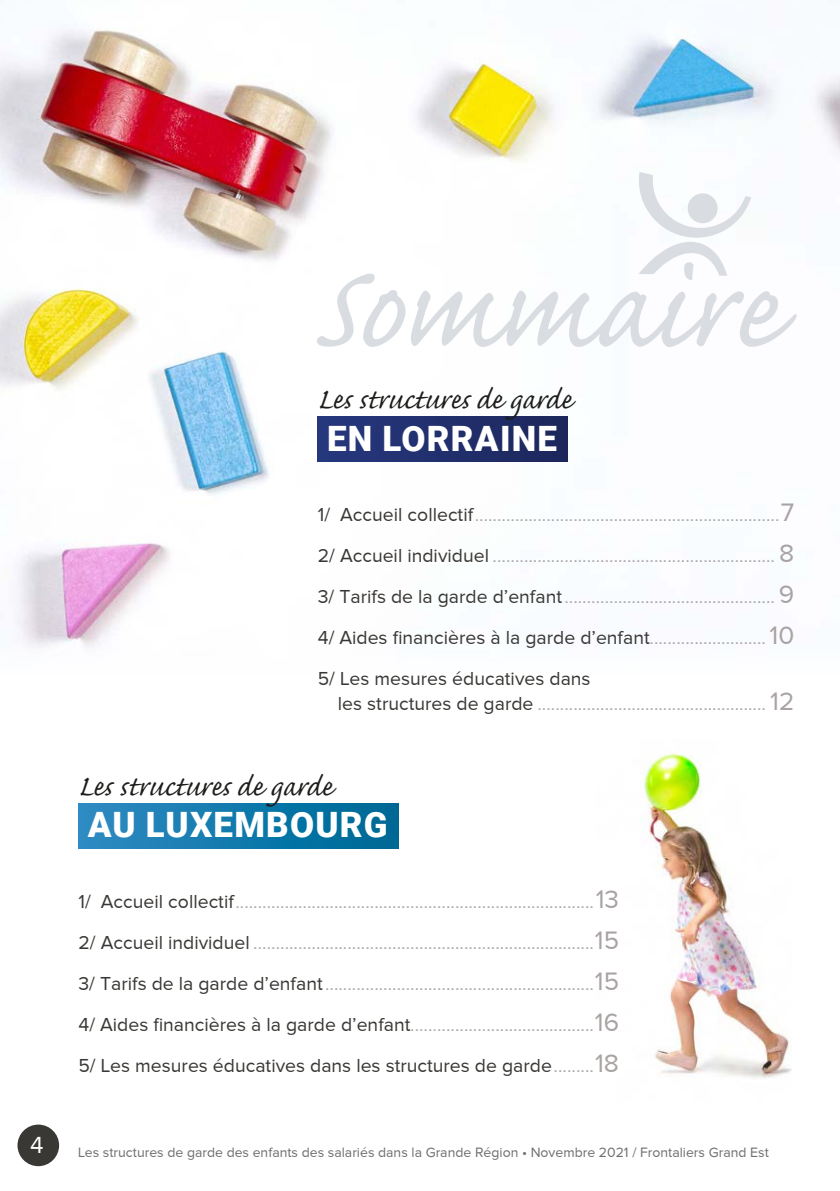
<style>
.page{position:relative;width:840px;height:1191px;background:#fff}
.page>*{position:absolute;margin:0;border:0;box-sizing:border-box;transform-origin:0 0}
.t1{font:152.2px "Caflisch Script Web Pro";color:#d9dde1}
.t2{font:35.6px "Caflisch Script Web Pro";letter-spacing:-.005em;color:#1d1d1b}
.t3{font:900 35px "Roboto";letter-spacing:.035em;color:#fff}
.t4{font:24px "Proxima Nova";color:#fff}
.t5{font:19.4px/41.2px "Proxima Nova";color:#a9a3a2;text-align:justify}
.t6{font:14px "Proxima Nova";color:#706f6f}
.s1{color:#3a3835}
.s2{font-size:26px}
</style>
<div class="page">
<img style="left:640px;top:753px;width:151px;height:325px">
<img style="left:0;top:28px;width:839px;height:620px">
<div style="left:317px;top:417px;width:250px;height:44px;background:linear-gradient(to right,#26387e,#1c275b)"></div>
<div style="left:78px;top:803px;width:320px;height:45px;background:linear-gradient(to right,#2e8bc3,#006895)"></div>
<svg style="left:638px;top:172px;width:112px;height:104px"></svg>
<div style="left:17px;top:1124px;width:42px;height:42px;background:#3a3835;border-radius:50%"></div>
<p class="t4" style="left:30px;top:1132px;width:15px">4</p>
<h1 class="t1" style="left:312px;top:229px;width:468px">Sommaire</h1>
<h2 class="t2" style="left:317px;top:380px;width:255px">Les structures de garde</h2>
<h3 class="t3" style="left:327px;top:414px;width:231px">EN LORRAINE</h3>
<p class="t5" style="left:317px;top:493px;width:478px"><span class="s1">1/ Accueil collectif</span>....................................................................<span class="s2">7<br></span><span class="s1">2/ Accueil individuel</span> ............................................................... <span class="s2">8<br></span><span class="s1">3/ Tarifs de la garde d’enfant</span>............................................... <span class="s2">9<br></span><span class="s1">4/ Aides financières à la garde d’enfant</span>.......................... <span class="s2">10<br></span><span class="s1">5/ Les mesures éducatives dans</span></p>
<p class="t5" style="left:338px;top:682px;width:457px"><span class="s1">les structures de garde</span> ................................................... <span class="s2">12</span></p>
<h2 class="t2" style="left:78px;top:767px;width:255px">Les structures de garde</h2>
<h3 class="t3" style="left:88px;top:800px;width:301px">AU LUXEMBOURG</h3>
<p class="t5" style="left:78px;top:880px;width:542px"><span class="s1">1/ Accueil collectif</span>................................................................................<span class="s2">13<br></span><span class="s1">2/ Accueil individuel</span> ............................................................................<span class="s2">15<br></span><span class="s1">3/ Tarifs de la garde d’enfant</span>............................................................<span class="s2">15<br></span><span class="s1">4/ Aides financières à la garde d’enfant</span>.........................................<span class="s2">16<br></span><span class="s1">5/ Les mesures éducatives dans les structures de garde</span>.........<span class="s2">18</span></p>
<p class="t6" style="left:78px;top:1144px;width:691px">Les structures de garde des enfants des salariés dans la Grande Région • Novembre 2021 / Frontaliers Grand Est</p>
</div>
